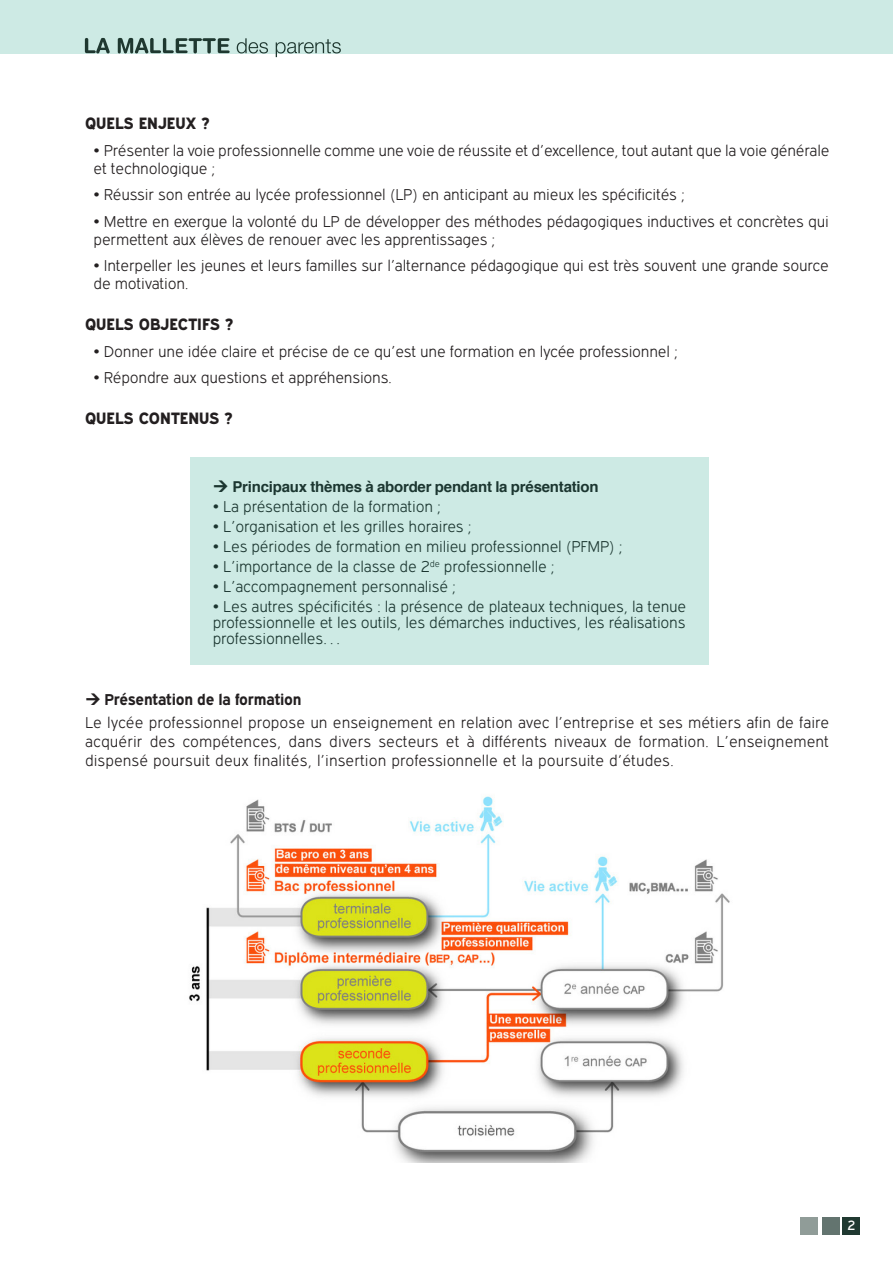
<style>
.page{position:relative;width:893px;height:1263px;background:#fff}
.page>*{position:absolute;margin:0;border:0;box-sizing:border-box;transform-origin:0 0}
.Inter{font:16.5px "Expressway Xb";color:#231f20}
.Texte_Courant{font:15.75px/18px "Expressway Lt";letter-spacing:-.015em;color:#231f20}
.t1{font:700 15.75px "Expressway Rg";letter-spacing:-.015em;color:#231f20}
.t2{font:700 15px "Helvetica";letter-spacing:-.015em;color:#231f20}
.t3{font:13.5px "Expressway Rg";color:#fff}
</style>
<div class="page">
<div style="left:0;top:0;width:893px;height:53px;background:#cdeae4"></div>
<div style="left:191px;top:457px;width:518px;height:208px;background:#cdeae4"></div>
<img style="left:189px;top:796px;width:541px;height:367px">
<div style="left:843px;top:1217px;width:17px;height:17px;background:#203931"></div>
<div style="left:822px;top:1217px;width:17px;height:17px;background:#63746f"></div>
<div style="left:801px;top:1217px;width:17px;height:17px;background:#909c98"></div>
<svg style="left:85px;top:38px;width:25px;height:15px"></svg>
<svg style="left:118px;top:38px;width:112px;height:15px"></svg>
<svg style="left:237px;top:38px;width:31px;height:15px"></svg>
<svg style="left:276px;top:39px;width:65px;height:18px"></svg>
<p class="Inter" style="left:85px;top:113px;width:126px">QUELS ENJEUX ?</p>
<p class="Texte_Courant" style="left:94px;top:141px;width:737px">• Présenter la voie professionnelle comme une voie de réussite et d’excellence, tout autant que la voie générale et technologique ;</p>
<p class="Texte_Courant" style="left:94px;top:185px;width:593px">• Réussir son entrée au lycée professionnel (LP) en anticipant au mieux les spécificités ;</p>
<p class="Texte_Courant" style="left:94px;top:212px;width:737px">• Mettre en exergue la volonté du LP de développer des méthodes pédagogiques inductives et concrètes qui permettent aux élèves de renouer avec les apprentissages ;</p>
<p class="Texte_Courant" style="left:94px;top:256px;width:737px">• Interpeller les jeunes et leurs familles sur l’alternance pédagogique qui est très souvent une grande source de motivation.</p>
<p class="Inter" style="left:85px;top:314px;width:150px">QUELS OBJECTIFS ?</p>
<p class="Texte_Courant" style="left:94px;top:342px;width:586px">• Donner une idée claire et précise de ce qu’est une formation en lycée professionnel ;</p>
<p class="Texte_Courant" style="left:94px;top:368px;width:300px">• Répondre aux questions et appréhensions.</p>
<p class="Inter" style="left:85px;top:408px;width:149px">QUELS CONTENUS ?</p>
<p class="t2" style="left:232px;top:475px;width:368px">Principaux thèmes à aborder pendant la présentation</p>
<p class="Texte_Courant" style="left:213px;top:497px;width:230px">• La présentation de la formation ;</p>
<p class="Texte_Courant" style="left:213px;top:517px;width:260px">• L’organisation et les grilles horaires ;</p>
<p class="Texte_Courant" style="left:213px;top:537px;width:411px">• Les périodes de formation en milieu professionnel (PFMP) ;</p>
<p class="Texte_Courant" style="left:213px;top:557px;width:343px">• L’importance de la classe de 2<sup>de</sup> professionnelle ;</p>
<p class="Texte_Courant" style="left:213px;top:577px;width:245px">• L’accompagnement personnalisé ;</p>
<p class="Texte_Courant" style="left:213px;top:599px;width:475px;line-height:15.8px;text-align:justify">• Les autres spécificités : la présence de plateaux techniques, la tenue professionnelle et les outils, les démarches inductives, les réalisations professionnelles…</p>
<p class="t1" style="left:105px;top:690px;width:199px">Présentation de la formation</p>
<p class="Texte_Courant" style="left:85px;top:713px;width:746px;line-height:18.9px;text-align:justify">Le lycée professionnel propose un enseignement en relation avec l’entreprise et ses métiers afin de faire acquérir des compétences, dans divers secteurs et à différents niveaux de formation. L’enseignement dispensé poursuit deux finalités, l’insertion professionnelle et la poursuite d’études.</p>
<p class="t3" style="left:847px;top:1218px;width:9px">2</p>
</div>
